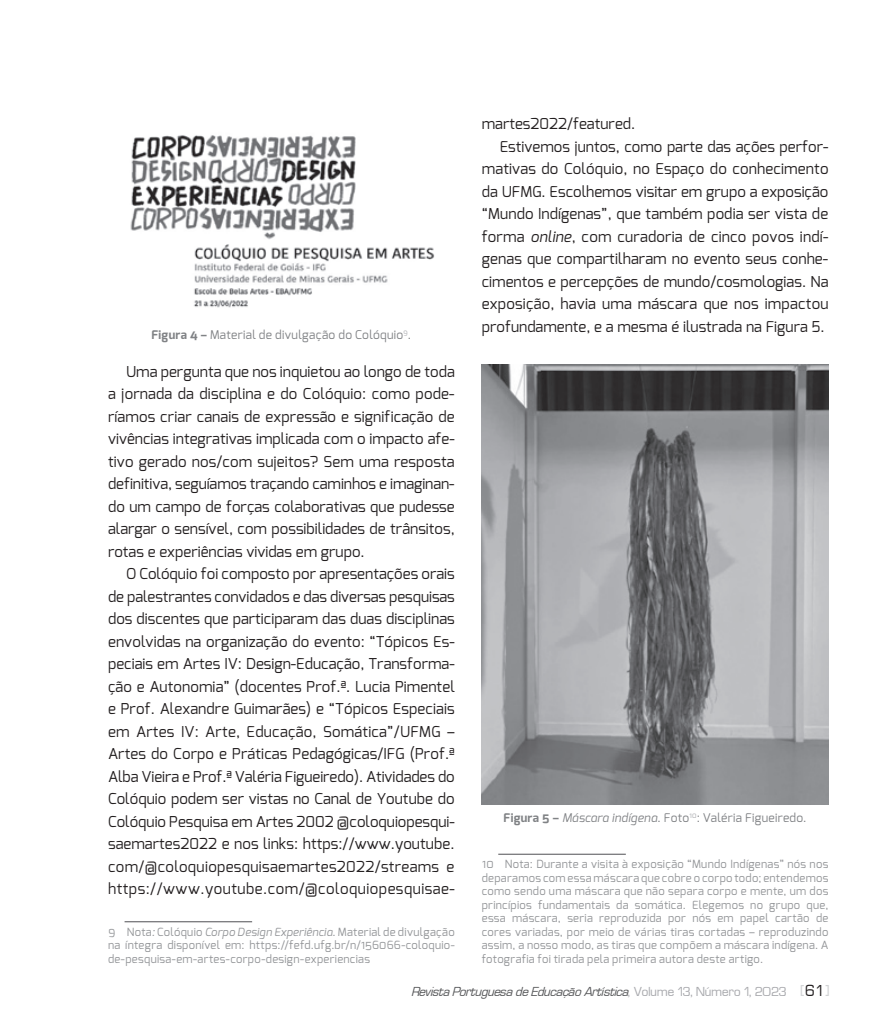
<style>
.page{position:relative;width:893px;height:1020px;background:#fff}
.page>*{position:absolute;margin:0;border:0;box-sizing:border-box;transform-origin:0 0}
.t1{font:15px/22.5px "Exo";letter-spacing:.005em;color:#231f20;text-align:justify}
.t2{font:italic 13.5px "Waukegan LDO";letter-spacing:-.01em;color:#57585a}
.t3{font:12px "Exo";letter-spacing:.02em;color:#808285}
.t4{font:11.25px/13.5px "Exo";letter-spacing:.025em;color:#939598;text-align:justify}
.s1{font-weight:700}
.s2{font-style:italic}
.s3{font-style:normal;color:#a8a9ad}
.s4{font-family:"Square 721 BT";font-style:normal;font-size:15px;color:#d1d2d4}
.s5{font-family:"Square 721 BT";font-style:normal;font-size:15px;color:#231f20}
</style>
<div class="page">
<img style="left:130px;top:135px;width:305px;height:173px">
<hr style="left:124px;top:921px;width:128px;height:1px;background:#636366">
<img style="left:481px;top:365px;width:347px;height:439px">
<hr style="left:498px;top:854px;width:128px;height:1px;background:#636366">
<p class="t3" style="left:151px;top:327px;width:261px"><span class="s1">Figura 4 –</span> Material de divulgação do Colóquio<sup>9</sup>.</p>
<p class="t1" style="left:108px;top:360px;width:348px;text-indent:18px">Uma pergunta que nos inquietou ao longo de toda a jornada da disciplina e do Colóquio: como pode&shy;ríamos criar canais de expressão e significação de vivências integrativas implicada com o impacto afe&shy;tivo gerado nos/com sujeitos? Sem uma resposta definitiva, seguíamos traçando caminhos e imaginan&shy;do um campo de forças colaborativas que pudesse alargar o sensível, com possibilidades de trânsitos, rotas e experiências vividas em grupo.</p>
<p class="t1" style="left:108px;top:562px;width:348px;text-indent:18px">O Colóquio foi composto por apresentações orais de palestrantes convidados e das diversas pesquisas dos discentes que participaram das duas disciplinas envolvidas na organização do evento: “Tópicos Es&shy;peciais em Artes IV: Design-Educação, Transforma&shy;ção e Autonomia” (docentes Prof.ª. Lucia Pimentel e Prof. Alexandre Guimarães) e “Tópicos Especiais em Artes IV: Arte, Educação, Somática”/UFMG – Artes do Corpo e Práticas Pedagógicas/IFG (Prof.ª Alba Vieira e Prof.ª Valéria Figueiredo). Atividades do Colóquio podem ser vistas no Canal de Youtube do Colóquio Pesquisa em Artes 2002 @coloquiopesqui&shy;saemartes2022 e nos links: https://www.youtube. com/@coloquiopesquisaemartes2022/streams e https://www.youtube.com/@coloquiopesquisae-</p>
<p class="t4" style="left:108px;top:925px;width:348px">9 Nota<span class="s2">:</span> Colóquio <span class="s2">Corpo Design Experiência.</span> Material de divulgação na íntegra disponível em: https://fefd.ufg.br/n/156066-coloquio&shy;de-pesquisa-em-artes-corpo-design-experiencias</p>
<p class="t1" style="left:482px;top:112px;width:155px">martes2022/featured.</p>
<p class="t1" style="left:500px;top:135px;width:330px">Estivemos juntos, como parte das ações perfor-</p>
<p class="t1" style="left:482px;top:157px;width:348px">mativas do Colóquio, no Espaço do conhecimento</p>
<p class="t1" style="left:482px;top:180px;width:348px">da UFMG. Escolhemos visitar em grupo a exposição</p>
<p class="t1" style="left:482px;top:202px;width:348px">“Mundo Indígenas”, que também podia ser vista de</p>
<p class="t1" style="left:482px;top:225px;width:348px">forma <span class="s2">online</span>, com curadoria de cinco povos indí-</p>
<p class="t1" style="left:482px;top:247px;width:348px">genas que compartilharam no evento seus conhe-</p>
<p class="t1" style="left:482px;top:270px;width:348px">cimentos e percepções de mundo/cosmologias. Na</p>
<p class="t1" style="left:482px;top:292px;width:348px">exposição, havia uma máscara que nos impactou</p>
<p class="t1" style="left:482px;top:315px;width:344px">profundamente, e a mesma é ilustrada na Figura 5.</p>
<p class="t3" style="left:503px;top:810px;width:304px"><span class="s1">Figura 5 –</span> <span class="s2">Máscara indígena</span>. Foto<sup>10</sup>: Valéria Figueiredo.</p>
<p class="t4" style="left:482px;top:858px;width:348px">10 Nota: Durante a visita à exposição “Mundo Indígenas” nós nos deparamos com essa máscara que cobre o corpo todo; entendemos como sendo uma máscara que não separa corpo e mente, um dos princípios fundamentais da somática. Elegemos no grupo que, essa máscara, seria reproduzida por nós em papel cartão de cores variadas, por meio de várias tiras cortadas – reproduzindo assim, a nosso modo, as tiras que compõem a máscara indígena. A fotografia foi tirada pela primeira autora deste artigo.</p>
<p class="t2" style="left:412px;top:984px;width:419px">Revista Portuguesa de Educação Artística<span class="s3">, Volume 13, Número 1, 2023</span> <span class="s4">[</span><span class="s5">61</span><span class="s4">]</span></p>
</div>
